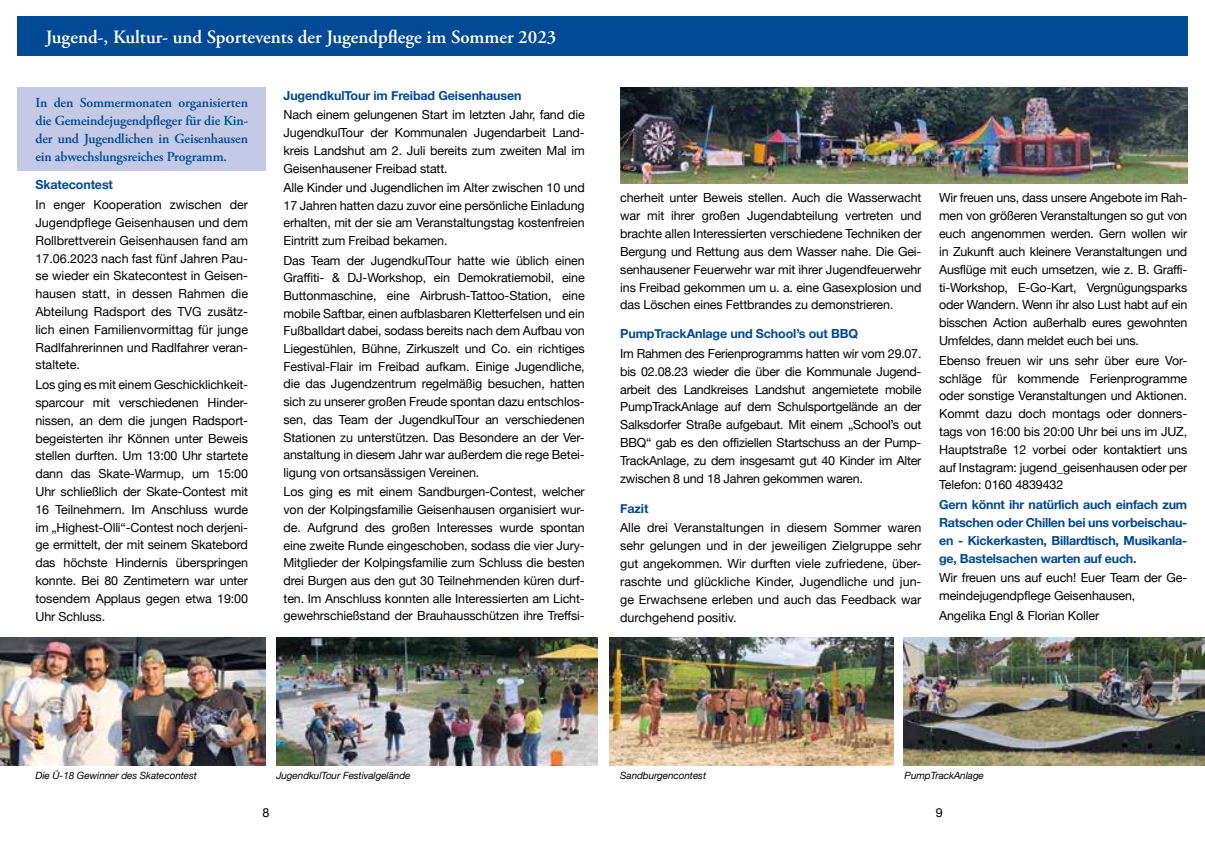
<style>
.page{position:relative;width:1205px;height:851px;background:#fff}
.page>*{position:absolute;margin:0;border:0;box-sizing:border-box;transform-origin:0 0}
.t1{font:600 18.75px "Adobe Garamond Pro";color:#fff}
.t2{font:600 13.75px/17.8px "Adobe Garamond Pro";letter-spacing:-.01em;color:#004994;text-align:justify}
.t3{font:12.5px/17.8px "Helvetica Neue";letter-spacing:-.01em;color:#000;text-align:justify}
.t4{font:700 12.5px/17.8px "Helvetica Neue";letter-spacing:-.01em;color:#004994;text-align:justify}
.t5{font:italic 10px "Helvetica Neue";letter-spacing:-.01em;color:#000}
</style>
<div class="page">
<div style="left:18px;top:17px;width:567px;height:39px;background:#004994"></div>
<div style="left:18px;top:88px;width:248px;height:83px;background:#c4cae6"></div>
<div style="left:576px;top:17px;width:612px;height:39px;background:#004994"></div>
<img style="left:620px;top:88px;width:567px;height:95px">
<img style="left:0;top:637px;width:266px;height:127px">
<img style="left:904px;top:637px;width:301px;height:127px">
<img style="left:609px;top:637px;width:284px;height:127px">
<img style="left:276px;top:637px;width:321px;height:127px">
<h1 class="t1" style="left:46px;top:26px;width:512px">Jugend-, Kultur- und Sportevents der Jugendpflege im Sommer 2023</h1>
<p class="t2" style="left:35px;top:94px;width:214px">In den Sommermonaten organisierten die Gemeindejugendpfleger für die Kin&shy;der und Jugendlichen in Geisenhausen ein abwechslungsreiches Programm.</p>
<p class="t4" style="left:35px;top:176px;width:79px">Skatecontest</p>
<p class="t3" style="left:35px;top:196px;width:214px">In enger Kooperation zwischen der Jugendpflege Geisenhausen und dem Rollbrettverein Geisenhausen fand am 17.06.2023 nach fast fünf Jahren Pau&shy;se wieder ein Skatecontest in Geisen&shy;hausen statt, in dessen Rahmen die Abteilung Radsport des TVG zusätz&shy;lich einen Familienvormittag für junge Radlfahrerinnen und Radlfahrer veran&shy;staltete.</p>
<p class="t3" style="left:35px;top:376px;width:214px">Los ging es mit einem Geschicklichkeit&shy;sparcour mit verschiedenen Hinder&shy;nissen, an dem die jungen Radsport&shy;begeisterten ihr Können unter Beweis stellen durften. Um 13:00 Uhr startete dann das Skate-Warmup, um 15:00<br>Uhr schließlich der Skate-Contest mit 16 Teilnehmern. Im Anschluss wurde im „Highest-Olli“-Contest noch derjeni&shy;ge ermittelt, der mit seinem Skatebord das höchste Hindernis überspringen konnte. Bei 80 Zentimetern war unter tosendem Applaus gegen etwa 19:00<br>Uhr Schluss.</p>
<p class="t4" style="left:283px;top:87px;width:240px">JugendkulTour im Freibad Geisenhausen</p>
<p class="t3" style="left:283px;top:107px;width:303px">Nach einem gelungenen Start im letzten Jahr, fand die JugendkulTour der Kommunalen Jugendarbeit Land&shy;kreis Landshut am 2. Juli bereits zum zweiten Mal im Geisenhausener Freibad statt.</p>
<p class="t3" style="left:283px;top:179px;width:303px">Alle Kinder und Jugendlichen im Alter zwischen 10 und 17 Jahren hatten dazu zuvor eine persönliche Einladung erhalten, mit der sie am Veranstaltungstag kostenfreien Eintritt zum Freibad bekamen.</p>
<p class="t3" style="left:283px;top:252px;width:303px">Das Team der JugendkulTour hatte wie üblich einen Graffiti- &amp; DJ-Workshop, ein Demokratiemobil, eine Buttonmaschine, eine Airbrush-Tattoo-Station, eine mobile Saftbar, einen aufblasbaren Kletterfelsen und ein Fußballdart dabei, sodass bereits nach dem Aufbau von Liegestühlen, Bühne, Zirkuszelt und Co. ein richtiges Festival-Flair im Freibad aufkam. Einige Jugendliche, die das Jugendzentrum regelmäßig besuchen, hatten sich zu unserer großen Freude spontan dazu entschlos&shy;sen, das Team der JugendkulTour an verschiedenen Stationen zu unterstützen. Das Besondere an der Ver&shy;anstaltung in diesem Jahr war außerdem die rege Betei&shy;ligung von ortsansässigen Vereinen.</p>
<p class="t3" style="left:283px;top:484px;width:303px">Los ging es mit einem Sandburgen-Contest, welcher von der Kolpingsfamilie Geisenhausen organisiert wur&shy;de. Aufgrund des großen Interesses wurde spontan eine zweite Runde eingeschoben, sodass die vier Jury-Mitglieder der Kolpingsfamilie zum Schluss die besten drei Burgen aus den gut 30 Teilnehmenden küren durf&shy;ten. Im Anschluss konnten alle Interessierten am Licht&shy;gewehrschießstand der Brauhausschützen ihre Treffsi-</p>
<p class="t3" style="left:620px;top:190px;width:303px">cherheit unter Beweis stellen. Auch die Wasserwacht war mit ihrer großen Jugendabteilung vertreten und brachte allen Interessierten verschiedene Techniken der Bergung und Rettung aus dem Wasser nahe. Die Gei&shy;senhausener Feuerwehr war mit ihrer Jugendfeuerwehr ins Freibad gekommen um u. a. eine Gasexplosion und das Löschen eines Fettbrandes zu demonstrieren.</p>
<p class="t4" style="left:620px;top:325px;width:240px">PumpTrackAnlage und School’s out BBQ</p>
<p class="t3" style="left:620px;top:345px;width:303px">Im Rahmen des Ferienprogramms hatten wir vom 29.07. bis 02.08.23 wieder die über die Kommunale Jugend&shy;arbeit des Landkreises Landshut angemietete mobile PumpTrackAnlage auf dem Schulsportgelände an der Salksdorfer Straße aufgebaut. Mit einem „School’s out BBQ“ gab es den offiziellen Startschuss an der Pump-TrackAnlage, zu dem insgesamt gut 40 Kinder im Alter zwischen 8 und 18 Jahren gekommen waren.</p>
<p class="t4" style="left:620px;top:499px;width:30px">Fazit</p>
<p class="t3" style="left:620px;top:519px;width:303px">Alle drei Veranstaltungen in diesem Sommer waren sehr gelungen und in der jeweiligen Zielgruppe sehr gut angekommen. Wir durften viele zufriedene, über&shy;raschte und glückliche Kinder, Jugendliche und jun&shy;ge Erwachsene erleben und auch das Feedback war durchgehend positiv.</p>
<p class="t3" style="left:939px;top:190px;width:250px">Wir freuen uns, dass unsere Angebote im Rah&shy;men von größeren Veranstaltungen so gut von euch angenommen werden. Gern wollen wir in Zukunft auch kleinere Veranstaltungen und Ausflüge mit euch umsetzen, wie z. B. Graffi&shy;ti-Workshop, E-Go-Kart, Vergnügungsparks oder Wandern. Wenn ihr also Lust habt auf ein bisschen Action außerhalb eures gewohnten Umfeldes, dann meldet euch bei uns.</p>
<p class="t3" style="left:939px;top:352px;width:250px">Ebenso freuen wir uns sehr über eure Vor&shy;schläge für kommende Ferienprogramme oder sonstige Veranstaltungen und Aktionen.<br>Kommt dazu doch montags oder donners&shy;tags von 16:00 bis 20:00 Uhr bei uns im JUZ, Hauptstraße 12 vorbei oder kontaktiert uns auf Instagram: jugend_geisenhausen oder per Telefon: 0160 4839432</p>
<p class="t4" style="left:939px;top:496px;width:250px">Gern könnt ihr natürlich auch einfach zum Ratschen oder Chillen bei uns vorbeischau&shy;en - Kickerkasten, Billardtisch, Musikanla&shy;ge, Bastelsachen warten auf euch.</p>
<p class="t3" style="left:939px;top:569px;width:250px">Wir freuen uns auf euch! Euer Team der Ge&shy;meindejugendpflege Geisenhausen,</p>
<p class="t3" style="left:939px;top:607px;width:162px">Angelika Engl &amp; Florian Koller</p>
<p class="t5" style="left:35px;top:768px;width:163px">Die Ü-18 Gewinner des Skatecontest</p>
<p class="t5" style="left:276px;top:768px;width:136px">JugendkulTour Festivalgelände</p>
<p class="t5" style="left:620px;top:768px;width:87px">Sandburgencontest</p>
<p class="t5" style="left:904px;top:768px;width:81px">PumpTrackAnlage</p>
<p class="t3" style="left:262px;top:804px;width:8px">8</p>
<p class="t3" style="left:936px;top:804px;width:8px">9</p>
</div>
